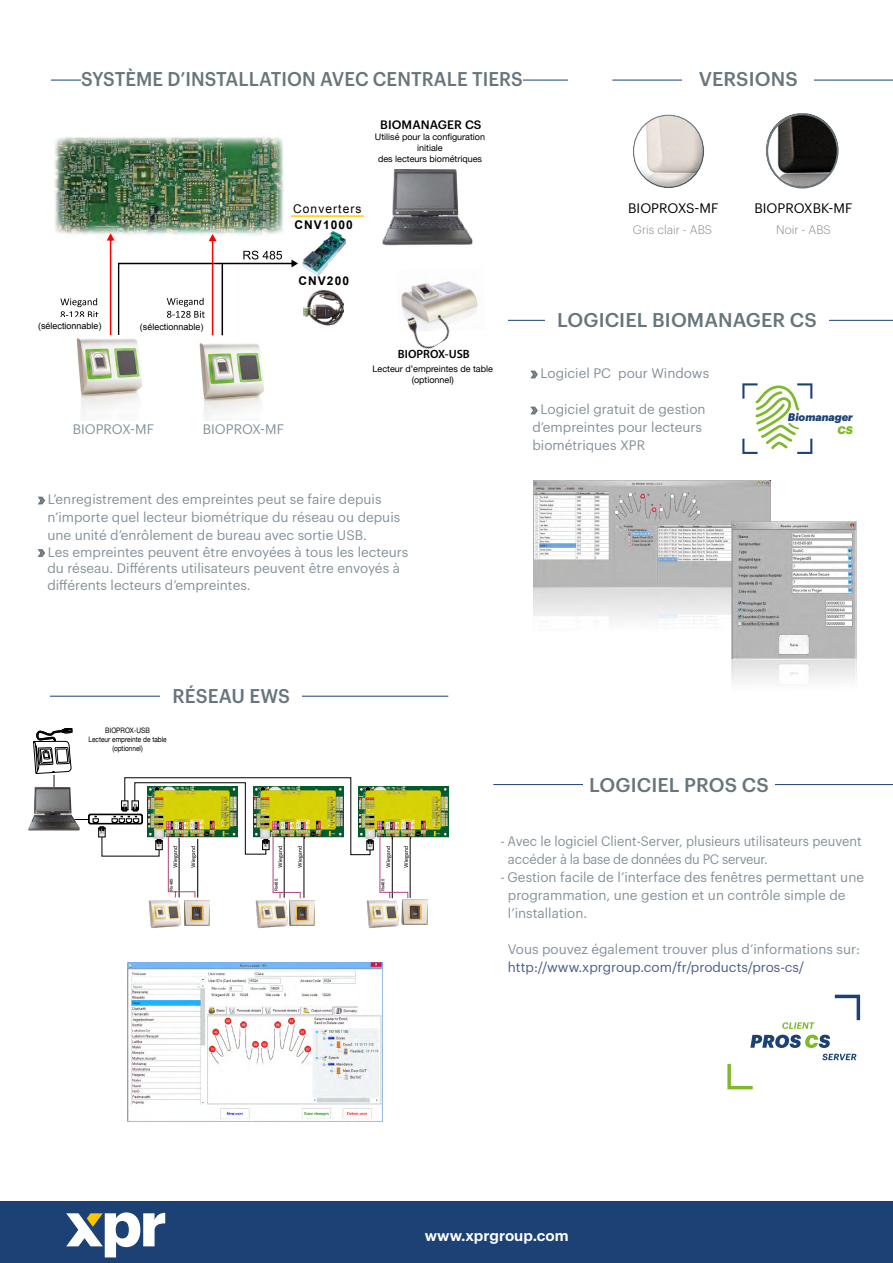
<style>
.page{position:relative;width:893px;height:1263px;background:#fff}
.page>*{position:absolute;margin:0;border:0;box-sizing:border-box;transform-origin:0 0}
.t1{font:500 19.5px "Graphik";letter-spacing:.005em;color:#68757d}
.t2{font:500 19.5px "Graphik";letter-spacing:.005em;color:#68757d;scale:.94 1}
.t3{font:500 19.5px "Graphik";letter-spacing:.005em;color:#68757d;scale:.96 1}
.t4{font:600 15px "Graphik";color:#fff}
.t5{font:13.5px/18px "Graphik";color:#84919a}
.t6{font:13.5px/18px "Graphik";color:#84919a;scale:.95 1}
.t7{font:13.5px "Graphik";color:#4a5c8b}
.t8{font:13.5px "Graphik";color:#000}
.t9{font:300 12px "Graphik";color:#878787}
.t10{font:700 12px "Arial";letter-spacing:.09em;color:#000}
.t11{font:500 12px "Graphik";letter-spacing:.005em;color:#000}
.t12{font:600 12px "Myriad Pro";color:#000}
.t13{font:12px "Arial";letter-spacing:.09em;color:#000}
.t14{font:italic 900 10.8px "Graphik";color:#1b4175}
.t15{font:italic 900 10.8px "Graphik";color:#7db928}
.t16{font:9px/10.8px "Helvetica Neue";color:#000;text-align:center}
.t17{font:9px "Arial";color:#000}
.t18{font:7.5px/9px "Helvetica Neue";color:#000;text-align:center;scale:.87 1}
.t19{font:4.2px "Arial";color:#000}
.s1{color:#68757d}
</style>
<div class="page">
<hr style="left:410px;top:836px;width:1px;height:62px;background:#12100d">
<img style="left:409px;top:787px;width:39px;height:51px">
<img style="left:28px;top:818px;width:5px;height:12px">
<img style="left:128px;top:962px;width:254px;height:159px">
<img style="left:302px;top:231px;width:44px;height:45px">
<img style="left:54px;top:136px;width:230px;height:99px">
<img style="left:382px;top:169px;width:91px;height:77px">
<svg style="left:60px;top:298px;width:38px;height:19px"></svg>
<svg style="left:107px;top:233px;width:191px;height:102px"></svg>
<hr style="left:291px;top:215px;width:73px;height:2px;background:#ffd100">
<img style="left:303px;top:289px;width:41px;height:37px">
<img style="left:401px;top:281px;width:77px;height:37px">
<img style="left:402px;top:300px;width:53px;height:49px">
<div style="left:0;top:1202px;width:893px;height:61px;background:#1b4175"></div>
<svg style="left:66px;top:1212px;width:99px;height:45px"></svg>
<hr style="left:508px;top:320px;width:385px;height:1px;background:#1a4175">
<div style="left:545px;top:311px;width:284px;height:19px;background:#fff"></div>
<hr style="left:51px;top:80px;width:517px;height:1px;background:#1a4175">
<hr style="left:50px;top:696px;width:398px;height:1px;background:#1a4175">
<div style="left:81px;top:70px;width:442px;height:22px;background:#fff"></div>
<div style="left:161px;top:687px;width:141px;height:17px;background:#fff"></div>
<svg style="left:33px;top:728px;width:376px;height:171px"></svg>
<div style="left:130px;top:319px;width:81px;height:18px;background:#fff"></div>
<img style="left:533px;top:481px;width:238px;height:144px">
<img style="left:731px;top:521px;width:126px;height:163px">
<svg style="left:742px;top:383px;width:70px;height:71px"></svg>
<hr style="left:493px;top:784px;width:400px;height:1px;background:#1a4175">
<div style="left:583px;top:775px;width:192px;height:20px;background:#fff"></div>
<svg style="left:835px;top:995px;width:25px;height:25px"></svg>
<svg style="left:727px;top:1064px;width:26px;height:25px"></svg>
<svg style="left:750px;top:1035px;width:80px;height:13px"></svg>
<svg style="left:782px;top:1022px;width:32px;height:7px"></svg>
<svg style="left:822px;top:1054px;width:34px;height:6px"></svg>
<img style="left:76px;top:338px;width:66px;height:77px">
<img style="left:199px;top:343px;width:65px;height:75px">
<img style="left:401px;top:903px;width:2px;height:22px">
<img style="left:148px;top:900px;width:37px;height:29px">
<svg style="left:185px;top:900px;width:25px;height:26px"></svg>
<img style="left:185px;top:900px;width:24px;height:25px">
<svg style="left:290px;top:925px;width:25px;height:1px"></svg>
<img style="left:290px;top:900px;width:25px;height:25px">
<svg style="left:427px;top:900px;width:1px;height:25px"></svg>
<img style="left:403px;top:900px;width:24px;height:25px">
<img style="left:255px;top:900px;width:33px;height:29px">
<img style="left:366px;top:900px;width:33px;height:29px">
<hr style="left:612px;top:80px;width:281px;height:1px;background:#1a4175">
<div style="left:682px;top:70px;width:132px;height:24px;background:#fff"></div>
<div style="left:622px;top:103px;width:85px;height:72px;background:#fff;opacity:.13"></div>
<div style="left:629px;top:126px;width:86px;height:63px;background:#000;opacity:.24"></div>
<img style="left:766px;top:113px;width:73px;height:76px">
<div style="left:766px;top:114px;width:72px;height:74px;border:2px solid #68757d;border-radius:50%"></div>
<h1 class="t2" style="left:81px;top:64px;width:471px">SYSTÈME D’INSTALLATION AVEC CENTRALE TIERS</h1>
<p class="t11" style="left:380px;top:115px;width:103px">BIOMANAGER CS</p>
<p class="t17" style="left:38px;top:319px;width:65px">(sélectionnable)</p>
<p class="t17" style="left:140px;top:321px;width:65px">(sélectionnable)</p>
<p class="t16" style="left:375px;top:132px;width:112px">Utilisé pour la configuration initiale<br>des lecteurs biométriques</p>
<p class="t13" style="left:293px;top:201px;width:70px">Converters</p>
<p class="t10" style="left:294px;top:217px;width:60px">CNV1000</p>
<p class="t10" style="left:298px;top:273px;width:52px">CNV200</p>
<p class="t12" style="left:398px;top:346px;width:73px">BIOPROX-USB</p>
<h1 class="t1" style="left:699px;top:64px;width:100px">VERSIONS</h1>
<p class="t8" style="left:628px;top:198px;width:92px">BIOPROXS-MF</p>
<p class="t8" style="left:754px;top:198px;width:99px">BIOPROXBK-MF</p>
<p class="t9" style="left:633px;top:221px;width:81px">Gris clair - ABS</p>
<p class="t9" style="left:776px;top:221px;width:56px">Noir - ABS</p>
<h1 class="t1" style="left:557px;top:305px;width:261px">LOGICIEL BIOMANAGER CS</h1>
<p class="t5" style="left:73px;top:419px;width:83px">BIOPROX-MF</p>
<p class="t5" style="left:203px;top:419px;width:83px">BIOPROX-MF</p>
<p class="t16" style="left:373px;top:364px;width:122px">Lecteur d’empreintes de table (optionnel)</p>
<p class="t5" style="left:532px;top:363px;width:178px"><span class="s1">›</span> Logiciel PC pour Windows</p>
<p class="t5" style="left:532px;top:399px;width:175px"><span class="s1">›</span> Logiciel gratuit de gestion d’empreintes pour lecteurs biométriques XPR</p>
<p class="t14" style="left:788px;top:409px;width:67px">Biomanager</p>
<p class="t15" style="left:837px;top:422px;width:17px">CS</p>
<p class="t5" style="left:47px;top:489px;width:354px;text-indent:-8px"><span class="s1">›</span> L’enregistrement des empreintes peut se faire depuis n’importe quel lecteur biométrique du réseau ou depuis une unité d’enrôlement de bureau avec sortie USB.</p>
<p class="t5" style="left:47px;top:542px;width:363px;line-height:16.5px;text-indent:-8px"><span class="s1">›</span> Les empreintes peuvent être envoyées à tous les lecteurs du réseau. Différents utilisateurs peuvent être envoyés à différents lecteurs d’empreintes.</p>
<h1 class="t3" style="left:172px;top:681px;width:124px">RÉSEAU EWS</h1>
<p class="t18" style="left:88px;top:727px;width:92px">BIOPROX-USB<br>Lecteur empreinte de table (optionnel)</p>
<p class="t19" style="left:169px;top:890px;width:14px;rotate:-90deg">Rs485</p>
<p class="t19" style="left:273px;top:891px;width:14px;rotate:-90deg">Rs485</p>
<p class="t19" style="left:380px;top:891px;width:14px;rotate:-90deg">Rs485</p>
<h1 class="t1" style="left:589px;top:770px;width:181px">LOGICIEL PROS CS</h1>
<p class="t6" style="left:508px;top:831px;width:374px;text-indent:-8px">- Avec le logiciel Client-Server, plusieurs utilisateurs peuvent accéder à la base de données du PC serveur.</p>
<p class="t6" style="left:508px;top:867px;width:376px;text-indent:-8px">- Gestion facile de l’interface des fenêtres permettant une programmation, une gestion et un contrôle simple de l’installation.</p>
<p class="t5" style="left:508px;top:939px;width:354px">Vous pouvez également trouver plus d’informations sur:</p>
<p class="t7" style="left:508px;top:957px;width:298px">http://www.xprgroup.com/fr/products/pros-cs/</p>
<p class="t4" style="left:425px;top:1224px;width:145px">www.xprgroup.com</p>
</div>
